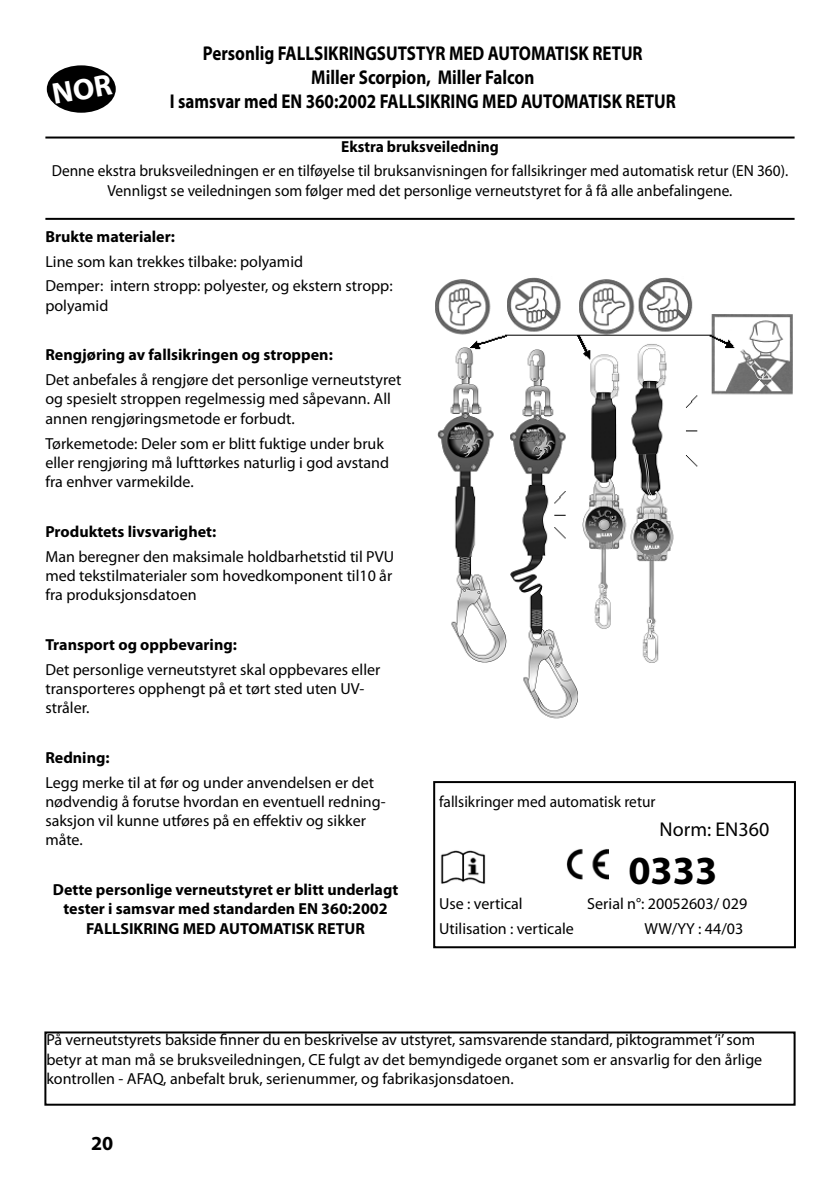
<style>
.page{position:relative;width:840px;height:1191px;background:#fff}
.page>*{position:absolute;margin:0;border:0;box-sizing:border-box;transform-origin:0 0}
.t1{font:700 40px "Myriad Pro";color:#000}
.t2{font:700 20px/24px "Myriad Pro";color:#000;text-align:center;scale:.85 1}
.t3{font:20px "Myriad Pro";color:#000}
.t4{font:700 20px "Myriad Pro";color:#000}
.t5{font:16px/19.2px "Myriad Pro";color:#000}
.t6{font:16px/19.2px "Myriad Pro";color:#000;text-align:center;scale:.96 1}
.t7{font:700 16px/19.2px "Myriad Pro";color:#000;text-align:center}
.t8{font:700 16px "Myriad Pro";color:#000;scale:.96 1}
</style>
<div class="page">
<div style="left:47px;top:65px;width:69px;height:48px;background:#000;border-radius:50%"></div>
<hr style="left:45px;top:136px;width:749px;height:2px;background:#000">
<hr style="left:45px;top:218px;width:749px;height:2px;background:#000">
<img style="left:435px;top:277px;width:358px;height:442px">
<div style="left:433px;top:781px;width:362px;height:167px;border:2px solid #000"></div>
<img style="left:440px;top:850px;width:46px;height:34px">
<img style="left:566px;top:849px;width:42px;height:30px">
<div style="left:44px;top:1031px;width:751px;height:74px;border:2px solid #000"></div>
<svg style="left:53px;top:74px;width:60px;height:30px"></svg>
<p class="t2" style="left:170px;top:41px;width:596px">Personlig FALLSIKRINGSUTSTYR MED AUTOMATISK RETUR<br>Miller Scorpion, Miller Falcon<br>I samsvar med EN 360:2002 FALLSIKRING MED AUTOMATISK RETUR</p>
<p class="t8" style="left:341px;top:136px;width:166px">Ekstra bruksveiledning</p>
<p class="t6" style="left:52px;top:161px;width:768px">Denne ekstra bruksveiledningen er en tilføyelse til bruksanvisningen for fallsikringer med automatisk retur (EN 360).<br>Vennligst se veiledningen som følger med det personlige verneutstyret for å få alle anbefalingene.</p>
<p class="t7" style="left:45px;top:226px;width:131px">Brukte materialer:</p>
<p class="t5" style="left:45px;top:248px;width:348px;line-height:24.8px">Line som kan trekkes tilbake: polyamid<br>Demper: intern stropp: polyester, og ekstern stropp:</p>
<p class="t5" style="left:45px;top:295px;width:64px">polyamid</p>
<p class="t7" style="left:45px;top:345px;width:289px">Rengjøring av fallsikringen og stroppen:</p>
<p class="t5" style="left:45px;top:370px;width:357px">Det anbefales å rengjøre det personlige verneutstyret og spesielt stroppen regelmessig med såpevann. All annen rengjøringsmetode er forbudt.</p>
<p class="t5" style="left:45px;top:433px;width:345px">Tørkemetode: Deler som er blitt fuktige under bruk eller rengjøring må lufttørkes naturlig i god avstand fra enhver varmekilde.</p>
<p class="t7" style="left:45px;top:521px;width:172px">Produktets livsvarighet:</p>
<p class="t5" style="left:45px;top:546px;width:350px;text-align:justify">Man beregner den maksimale holdbarhetstid til PVU med tekstilmaterialer som hovedkomponent til10 år fra produksjonsdatoen</p>
<p class="t7" style="left:45px;top:634px;width:193px">Transport og oppbevaring:</p>
<p class="t5" style="left:45px;top:659px;width:336px">Det personlige verneutstyret skal oppbevares eller transporteres opphengt på et tørt sted uten UV&shy;stråler.</p>
<p class="t7" style="left:45px;top:747px;width:66px">Redning:</p>
<p class="t5" style="left:45px;top:772px;width:341px">Legg merke til at før og under anvendelsen er det nødvendig å forutse hvordan en eventuell redning&shy;saksjon vil kunne utføres på en effektiv og sikker måte.</p>
<p class="t7" style="left:53px;top:879px;width:346px">Dette personlige verneutstyret er blitt underlagt tester i samsvar med standarden EN 360:2002<br>FALLSIKRING MED AUTOMATISK RETUR</p>
<p class="t6" style="left:439px;top:791px;width:227px">fallsikringer med automatisk retur</p>
<p class="t3" style="left:659px;top:817px;width:111px">Norm: EN360</p>
<h1 class="t1" style="left:628px;top:845px;width:90px">0333</h1>
<p class="t5" style="left:439px;top:894px;width:85px">Use : vertical</p>
<p class="t5" style="left:587px;top:894px;width:161px">Serial n°: 20052603/ 029</p>
<p class="t5" style="left:439px;top:919px;width:136px">Utilisation : verticale</p>
<p class="t5" style="left:644px;top:919px;width:100px">WW/YY : 44/03</p>
<p class="t5" style="left:46px;top:1030px;width:717px">På verneutstyrets bakside finner du en beskrivelse av utstyret, samsvarende standard, piktogrammet ‘i’ som betyr at man må se bruksveiledningen, CE fulgt av det bemyndigede organet som er ansvarlig for den årlige kontrollen - AFAQ, anbefalt bruk, serienummer, og fabrikasjonsdatoen.</p>
<p class="t4" style="left:91px;top:1130px;width:24px">20</p>
</div>
